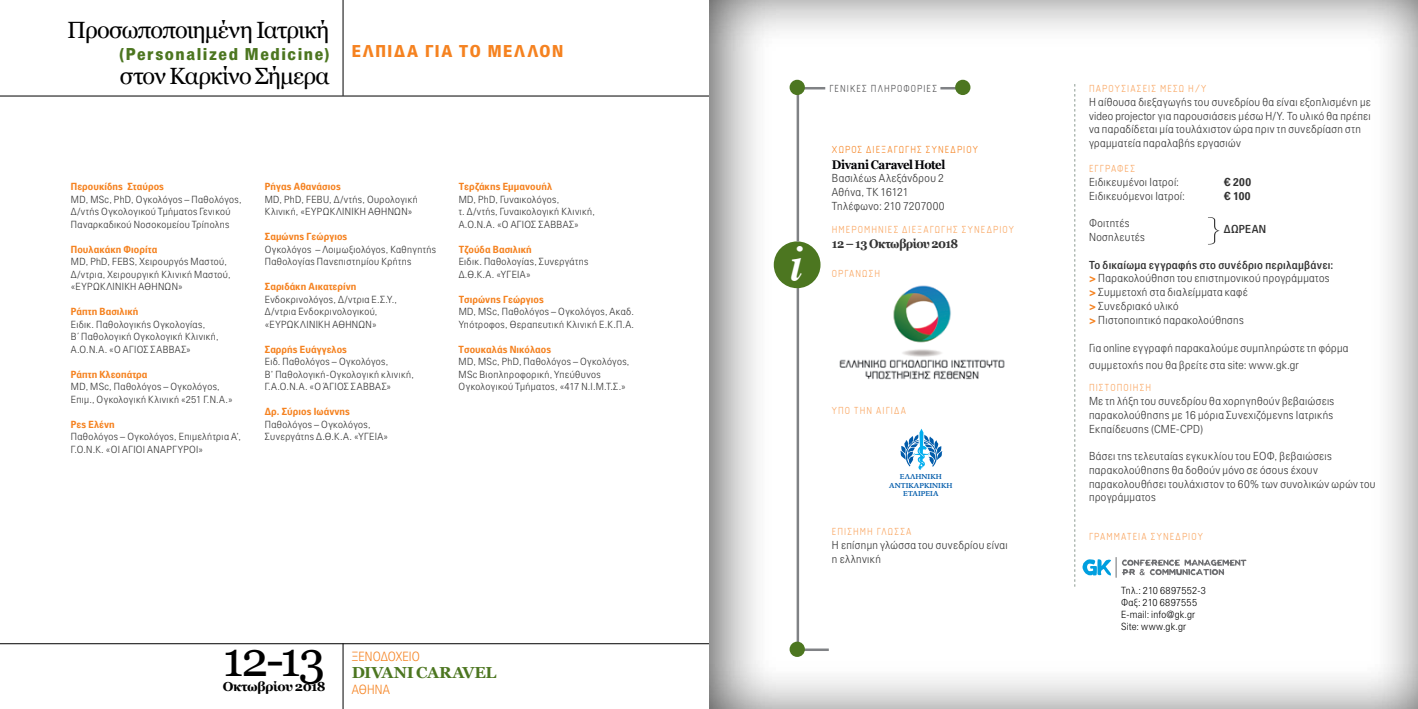
<style>
.page{position:relative;width:1418px;height:709px;background:#fff}
.page>*{position:absolute;margin:0;border:0;box-sizing:border-box;transform-origin:0 0}
.t1{font:italic 700 50.88px "Times";color:#fff;scale:.87 1}
.t2{font:48px "Georgia";color:#000}
.t3{font:100 32px "PF Paperback Extra";color:#333;scale:2.02 1}
.t4{font:23.5px "Georgia";letter-spacing:-.04em;color:#000}
.t5{font:900 16.62px "PF Paperback";letter-spacing:.1em;color:#4c7620;scale:.94 1}
.t6{font:900 16.62px "PF Paperback";letter-spacing:.245em;color:#f58220;scale:.94 1}
.t7{font:700 15.88px "Georgia";letter-spacing:-.015em;color:#4c7620}
.t8{font:700 13px "Georgia";letter-spacing:-.035em;color:#000}
.t9{font:300 12.88px "PF Paperback";letter-spacing:.01em;color:#f58220;scale:.94 1}
.t10{font:700 12.5px "Georgia";letter-spacing:-.035em;color:#000004;scale:.92 1}
.t11{font:700 12.5px "Georgia";letter-spacing:-.04em;color:#333;scale:.92 1}
.t12{font:300 11.25px/13.8px "PF Paperback";letter-spacing:.035em;color:#333}
.t13{font:700 11.25px "PF Paperback";letter-spacing:.03em;color:#333}
.t14{font:500 11.25px "PF Paperback";letter-spacing:.035em;color:#333}
.t15{font:300 10.62px "PF Isotext";letter-spacing:.105em;color:#f9a45e}
.t16{font:300 10.62px "PF Isotext";letter-spacing:.11em;color:#f58220}
.t17{font:300 10.62px "PF Isotext";letter-spacing:.105em;color:#4d4d4f}
.t18{font:300 10px/12.5px "PF Paperback";letter-spacing:.035em;color:#333}
.t19{font:700 10px "PF Paperback";letter-spacing:.01em;color:#f58220}
.t20{font:300 10px/12.2px "PF Paperback";letter-spacing:.02em;color:#000}
.t21{font:700 7.12px/8.5px "Iowan Old Style";color:#005baa;text-align:center}
.s1{font-weight:500}
.s2{font-weight:900;color:#f58220}
</style>
<div class="page">
<div style="left:704px;top:0;width:713px;height:709px;background:#000;opacity:.75"></div>
<svg style="left:1074px;top:84px;width:1px;height:502px"></svg>
<hr style="left:796px;top:282px;width:3px;height:365px;background:#808285">
<div style="left:773px;top:241px;width:47px;height:47px;background:#4c7620;border-radius:50%"></div>
<hr style="left:803px;top:648px;width:25px;height:3px;background:#808285">
<div style="left:789px;top:641px;width:16px;height:16px;background:#4c7620;border-radius:50%"></div>
<hr style="left:796px;top:92px;width:3px;height:150px;background:#808285">
<hr style="left:803px;top:87px;width:22px;height:2px;background:#808285">
<svg style="left:940px;top:87px;width:15px;height:2px"></svg>
<div style="left:789px;top:80px;width:16px;height:15px;background:#4c7620;border-radius:50%"></div>
<div style="left:955px;top:80px;width:15px;height:15px;background:#4c7620;border-radius:50%"></div>
<svg style="left:1082px;top:557px;width:164px;height:20px"></svg>
<img style="left:825px;top:283px;width:202px;height:103px">
<svg style="left:900px;top:428px;width:42px;height:43px"></svg>
<hr style="left:0;top:96px;width:709px;height:1px;background:#000">
<hr style="left:343px;top:0;width:1px;height:96px;background:#000">
<hr style="left:0;top:643px;width:709px;height:1px;background:#000">
<hr style="left:343px;top:643px;width:1px;height:66px;background:#000">
<h3 class="t4" style="left:67px;top:13px;width:264px">Προσωποποιημένη Ιατρική</h3>
<h3 class="t5" style="left:119px;top:44px;width:225px">(Personalized Medicine)</h3>
<h3 class="t4" style="left:120px;top:59px;width:211px">στον Καρκίνο Σήμερα</h3>
<h3 class="t6" style="left:352px;top:41px;width:227px">Ελπίδα για το μέλλον</h3>
<p class="t19" style="left:71px;top:180px;width:95px">Περουκίδης Σταύρος</p>
<p class="t18" style="left:71px;top:193px;width:172px">Μ D, MSc, PhD, Ογκολόγος – Π αθολόγος,<br>Δ/ντής Ογκολογικού Τμήματος Γενικού<br>Παναρκαδικού Νοσοκομείου Τρίπολης</p>
<p class="t19" style="left:71px;top:243px;width:88px">Πουλακάκη Φιορίτα</p>
<p class="t18" style="left:71px;top:255px;width:161px">MD, PhD, FEBS, Χειρουργός Μαστού,<br>Δ/ντρια, Χειρουργική Κλινική Μαστού, «ΕΥΡΩΚΛΙΝΙΚΗ</p>
<p class="t18" style="left:138px;top:280px;width:8px">ΑΘΗΝ</p>
<p class="t18" style="left:165px;top:280px;width:20px">ΩΝ»</p>
<p class="t19" style="left:71px;top:305px;width:69px">Ράπτη Βασιλική</p>
<p class="t18" style="left:71px;top:318px;width:149px">Ειδικ. Π αθολογικής Ογκολογίας,<br>Β΄ Παθολογική Ογκολογική Κλινική,<br>Α.Ο.Ν.Α. «Ο ΑΓΙΟΣ ΣΑΒΒΑΣ»</p>
<p class="t19" style="left:71px;top:368px;width:78px">Ράπτη Κλεοπάτρα</p>
<p class="t18" style="left:71px;top:380px;width:163px">MD, MSc, Π αθολόγος – Ογκολόγος,<br>Επιμ., Ογκολογική Κλινική «251 Γ.Ν.Α.»</p>
<p class="t19" style="left:71px;top:418px;width:45px">Ρες Ελένη</p>
<p class="t18" style="left:71px;top:430px;width:172px">Π αθολόγος – Ογκολόγος, Επιμελήτρια Α’,<br>Γ.Ο.Ν.Κ. «ΟΙ ΑΓΙΟΙ ΑΝΑ</p>
<p class="t18" style="left:166px;top:443px;width:38px">ΡΓΥΡΟΙ »</p>
<p class="t19" style="left:265px;top:180px;width:77px">Ρήγας Αθανάσιος</p>
<p class="t18" style="left:265px;top:193px;width:154px">MD, PhD, FEBU, Δ/ντής, Ουρολογική<br>Κλινική, «ΕΥΡΩΚΛΙΝΙΚΗ</p>
<p class="t18" style="left:368px;top:205px;width:8px">ΑΘΗΝ</p>
<p class="t18" style="left:394px;top:205px;width:20px">ΩΝ»</p>
<p class="t19" style="left:265px;top:230px;width:84px">Σαμώνης Γεώργιος</p>
<p class="t18" style="left:265px;top:243px;width:173px">Ογκολόγος – Λοιμωξιολόγος, Καθηγητής<br>Παθολογίας Πανεπιστημίου Κρήτης</p>
<p class="t19" style="left:265px;top:280px;width:93px">Σαριδάκη Αικατερίνη</p>
<p class="t18" style="left:265px;top:293px;width:134px">Ενδοκρινολόγος, Δ/ντρια Ε.Σ.Υ.,<br>Δ/ντρια Ενδοκρινολογικού, «ΕΥΡΩΚΛΙΝΙΚΗ</p>
<p class="t18" style="left:332px;top:318px;width:8px">ΑΘΗΝ</p>
<p class="t18" style="left:358px;top:318px;width:20px">ΩΝ»</p>
<p class="t19" style="left:265px;top:343px;width:84px">Σαρρής Ευάγγελος</p>
<p class="t18" style="left:265px;top:355px;width:151px">Ειδ. Π αθολόγος – Ογκολόγος,<br>Β’ Παθολογική-Ογκολογική κλινική,<br>Γ.Α.Ο.Ν.Α. «Ο ΆΓΙΟΣ ΣΑΒΒΑΣ»</p>
<p class="t19" style="left:265px;top:405px;width:87px">Δρ. Σύριος Ιωάννης</p>
<p class="t18" style="left:265px;top:418px;width:125px">Π αθολόγος – Ογκολόγος,<br>Συνεργάτης Δ.Θ.Κ.Α. «ΥΓΕΙΑ»</p>
<p class="t19" style="left:458px;top:180px;width:95px">Τερζάκης Εμμανουήλ</p>
<p class="t18" style="left:458px;top:193px;width:138px">MD, PhD, Γυναικολόγος,<br>τ. Δ/ντής, Γυναικολογική Κλινική,<br>Α.Ο.Ν.Α. «Ο ΑΓΙΟΣ ΣΑΒΒΑΣ»</p>
<p class="t19" style="left:458px;top:243px;width:74px">Τζούδα Βασιλική</p>
<p class="t18" style="left:458px;top:255px;width:131px">Ειδικ. Π αθολογίας, Συνεργάτης<br>Δ.Θ.Κ.Α. «ΥΓΕΙΑ»</p>
<p class="t19" style="left:458px;top:293px;width:87px">Τσιρώνης Γεώργιος</p>
<p class="t18" style="left:458px;top:305px;width:177px">MD, MSc, Π αθολόγος – Ογκολόγος, Ακαδ.<br>Υπότροφος, Θεραπευτική Κλινική Ε.Κ.Π.Α.</p>
<p class="t19" style="left:458px;top:343px;width:94px">Τσουκαλάς Νικόλαος</p>
<p class="t18" style="left:458px;top:355px;width:172px">MD, MSc, PhD, Π αθολόγος – Ογκολόγος,<br>MSc Βιοπληροφορική, Υπεύθυνος<br>Ογκολογικού Τμήματος, «417 Ν.Ι.Μ.Τ.Σ.»</p>
<h2 class="t2" style="left:223px;top:624px;width:104px">12-13</h2>
<h3 class="t8" style="left:223px;top:677px;width:104px">Οκτωβρίου 2018</h3>
<p class="t9" style="left:352px;top:649px;width:74px">Ξενοδοχείο</p>
<h3 class="t7" style="left:352px;top:660px;width:146px">DIVANI CARAVEL</h3>
<p class="t9" style="left:352px;top:682px;width:41px">aθηνα</p>
<h1 class="t1" style="left:790px;top:216px;width:16px">i</h1>
<p class="t17" style="left:829px;top:83px;width:109px">ΓΕΝΙΚΕΣ ΠΛΗΡΟΦΟΡΙΕΣ</p>
<p class="t16" style="left:832px;top:144px;width:107px">ΧΩΡΟΣ ΔΙΕΞΑΓΩΓΗΣ Συνεδρίου</p>
<p class="t10" style="left:832px;top:155px;width:125px">Divani Caravel Hotel</p>
<p class="t12" style="left:832px;top:171px;width:114px">Βασιλέως Αλεξάνδρου 2<br>Αθήνα, ΤΚ 16121<br>Tηλέφωνο: 210 7207000</p>
<p class="t15" style="left:832px;top:224px;width:143px">ΗΜΕΡΟΜΗΝΙEΣ ΔΙΕΞΑΓΩΓΗΣ Συνεδρίου</p>
<p class="t11" style="left:832px;top:234px;width:139px">12 – 13 Οκτωβρίου 2018</p>
<p class="t15" style="left:832px;top:268px;width:14px">Οργάνωση</p>
<p class="t15" style="left:832px;top:405px;width:76px">ΥΠΟ ΤΗΝ ΑΙΓΙΔΑ</p>
<p class="t21" style="left:889px;top:472px;width:65px">ΕΛΛΗΝΙΚΗ<br>ΑΝΤΙΚΑΡΚΙΝΙΚΗ<br>ΕΤΑΙΡΕΙΑ</p>
<p class="t15" style="left:832px;top:526px;width:13px">Επίσημη</p>
<p class="t15" style="left:876px;top:526px;width:7px">γλώσσα</p>
<p class="t12" style="left:832px;top:538px;width:177px">Η επίσημη γλώσσα του συνεδρίου είναι η ελληνική</p>
<p class="t15" style="left:1089px;top:83px;width:14px">Παρουσιάσεις</p>
<p class="t15" style="left:1160px;top:83px;width:7px">μέσω</p>
<p class="t15" style="left:1188px;top:83px;width:20px">Η/Υ</p>
<p class="t12" style="left:1089px;top:95px;width:283px">Η αίθουσα διεξαγωγής του συνεδρίου θα είναι εξοπλισμένη με video projector για παρουσιάσεις μέσω Η/Υ. Το υλικό θα πρέπει να παραδίδεται μία τουλάχιστον ώρα πριν τη συνεδρίαση στη γραμματεία παραλαβής εργασιών</p>
<p class="t15" style="left:1089px;top:163px;width:47px">ΕΓΓΡΑΦΕΣ</p>
<p class="t12" style="left:1089px;top:175px;width:92px">Ειδικευμένοι Ιατροί:</p>
<p class="t13" style="left:1224px;top:175px;width:28px">€ 200</p>
<p class="t12" style="left:1089px;top:189px;width:97px">Ειδικευόμενοι Ιατροί:</p>
<p class="t13" style="left:1224px;top:189px;width:28px">€ 100</p>
<p class="t12" style="left:1089px;top:216px;width:57px">Φοιτητές<br>Νοσηλευτές</p>
<p class="t12" style="left:1089px;top:257px;width:246px"><span class="s1">Το δικαίωμα εγγραφής στο συνέδριο περιλαμβάνει: </span><span class="s2">&gt;</span> Παρακολούθηση του επιστημονικού προγράμματος <span class="s2">&gt;</span> Συμμετοχή στα διαλείμματα καφέ<br><span class="s2">&gt;</span> Συνεδριακό υλικό<br><span class="s2">&gt;</span> Πιστοποιητικό παρακολούθησης</p>
<p class="t12" style="left:1089px;top:340px;width:261px;line-height:16.2px">Για online εγγραφή παρακαλούμε συμπληρώστε τη φόρμα συμμετοχής που θα βρείτε στα site: www.gk.gr</p>
<p class="t15" style="left:1089px;top:382px;width:63px">ΠΙΣΤΟΠΟΙΗΣΗ</p>
<p class="t12" style="left:1089px;top:394px;width:247px;text-align:justify">Με τη λήξη του συνεδρίου θα χορηγηθούν βεβαιώσεις παρακολούθησης με 16 μόρια Συνεχιζόμενης Ιατρικής Εκπαίδευσης (CME-CPD)</p>
<p class="t12" style="left:1089px;top:449px;width:288px">Βάσει της τελευταίας εγκυκλίου του ΕΟΦ, βεβαιώσεις παρακολούθησης θα δοθούν μόνο σε όσους έχουν παρακολουθήσει τουλάχιστον το 60% των συνολικών ωρών του προγράμματος</p>
<p class="t15" style="left:1089px;top:531px;width:69px">ΓΡΑΜΜΑΤΕΙΑ συνεδρίου</p>
<h3 class="t3" style="left:1205px;top:211px;width:9px">}</h3>
<p class="t14" style="left:1223px;top:222px;width:44px">ΔΩΡΕΑΝ</p>
<p class="t20" style="left:1121px;top:584px;width:86px">Τηλ.: 210 6897552-3<br>Φαξ: 210 6897555<br>Ε-mail: info@gk.gr<br>Site: www.gk.gr</p>
</div>
